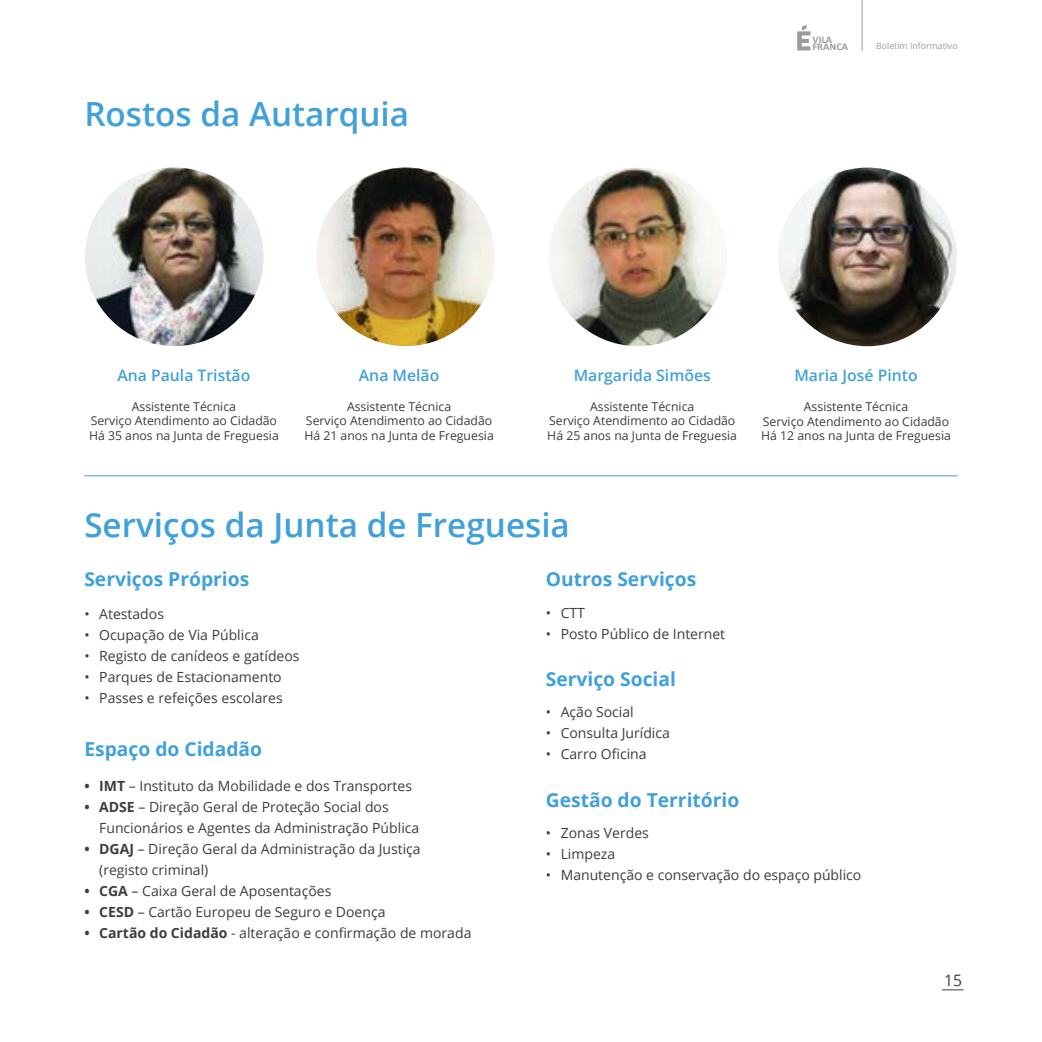
<style>
.page{position:relative;width:1042px;height:1042px;background:#fff}
.page>*{position:absolute;margin:0;border:0;box-sizing:border-box;transform-origin:0 0}
.t1{font:600 33.25px "Open Sans";color:#40a1da}
.t2{font:700 19.25px "Open Sans";color:#40a1da}
.t3{font:600 15.75px "Open Sans";color:#40a1da}
.t4{font:15.75px "Open Sans";color:#3e3c3c}
.t5{font:14px/21px "Open Sans";color:#3e3c3c}
.t6{font:12.25px/14.7px "Open Sans";color:#3e3c3c;text-align:center}
.t7{font:700 10.33px/7.7px "Calibri";color:#9c9b9f}
.t8{font:8.75px "Open Sans";color:#9c9b9f}
.s1{font-weight:700}
</style>
<div class="page">
<hr style="left:861px;top:0;width:1px;height:51px;background:#9c9b9f">
<svg style="left:797px;top:25px;width:13px;height:25px"></svg>
<svg style="left:942px;top:989px;width:21px;height:1px"></svg>
<hr style="left:84px;top:475px;width:873px;height:1px;background:#40a1da">
<img style="left:85px;top:167px;width:179px;height:179px;border-radius:89px">
<img style="left:316px;top:167px;width:179px;height:179px;border-radius:89px">
<img style="left:548px;top:167px;width:179px;height:179px;border-radius:89px">
<img style="left:778px;top:168px;width:178px;height:178px;border-radius:89px">
<h1 class="t1" style="left:84px;top:91px;width:326px">Rostos da Autarquia</h1>
<p class="t7" style="left:812px;top:35px;width:37px">VILA<br>FRANCA</p>
<p class="t8" style="left:876px;top:40px;width:83px">Boletim Informativo</p>
<p class="t3" style="left:117px;top:365px;width:134px">Ana Paula Tristão</p>
<p class="t6" style="left:89px;top:399px;width:191px">Assistente Técnica<br>Serviço Atendimento ao Cidadão<br>Há 35 anos na Junta de Freguesia</p>
<p class="t3" style="left:359px;top:365px;width:82px">Ana Melão</p>
<p class="t6" style="left:304px;top:399px;width:191px">Assistente Técnica<br>Serviço Atendimento ao Cidadão<br>Há 21 anos na Junta de Freguesia</p>
<p class="t3" style="left:574px;top:365px;width:139px">Margarida Simões</p>
<p class="t6" style="left:547px;top:399px;width:191px">Assistente Técnica<br>Serviço Atendimento ao Cidadão<br>Há 25 anos na Junta de Freguesia</p>
<p class="t3" style="left:794px;top:365px;width:125px">Maria José Pinto</p>
<p class="t6" style="left:761px;top:399px;width:191px">Assistente Técnica<br>Serviço Atendimento ao Cidadão<br>Há 12 anos na Junta de Freguesia</p>
<h1 class="t1" style="left:84px;top:502px;width:487px">Serviços da Junta de Freguesia</h1>
<h2 class="t2" style="left:84px;top:565px;width:166px">Serviços Próprios</h2>
<p class="t5" style="left:84px;top:603px;width:81px">• Atestados</p>
<p class="t5" style="left:84px;top:624px;width:176px">• Ocupação de Via Pública</p>
<p class="t5" style="left:84px;top:645px;width:217px">• Registo de canídeos e gatídeos</p>
<p class="t5" style="left:84px;top:666px;width:199px">• Parques de Estacionamento</p>
<p class="t5" style="left:84px;top:687px;width:200px">• Passes e refeições escolares</p>
<h2 class="t2" style="left:84px;top:735px;width:179px">Espaço do Cidadão</h2>
<p class="t5" style="left:84px;top:775px;width:329px"><span class="s1">• IMT</span> – Instituto da Mobilidade e dos Transportes</p>
<p class="t5" style="left:99px;top:796px;width:322px;text-indent:-15px"><span class="s1">• ADSE</span> – Direção Geral de Proteção Social dos<br>Funcionários e Agentes da Administração Pública</p>
<p class="t5" style="left:99px;top:838px;width:323px;text-indent:-15px"><span class="s1">• DGAJ</span> – Direção Geral da Administração da Justiça (registo criminal)</p>
<p class="t5" style="left:84px;top:880px;width:249px"><span class="s1">• CGA</span> – Caixa Geral de Aposentações</p>
<p class="t5" style="left:84px;top:901px;width:303px"><span class="s1">• CESD</span> – Cartão Europeu de Seguro e Doença</p>
<p class="t5" style="left:84px;top:922px;width:389px"><span class="s1">• Cartão do Cidadão</span> - alteração e confirmação de morada</p>
<h2 class="t2" style="left:546px;top:565px;width:152px">Outros Serviços</h2>
<p class="t5" style="left:546px;top:602px;width:41px">• CTT</p>
<p class="t5" style="left:546px;top:623px;width:181px">• Posto Público de Internet</p>
<h2 class="t2" style="left:546px;top:665px;width:132px">Serviço Social</h2>
<p class="t5" style="left:546px;top:701px;width:89px">• Ação Social</p>
<p class="t5" style="left:546px;top:722px;width:126px">• Consulta Jurídica</p>
<p class="t5" style="left:546px;top:743px;width:102px">• Carro Oficina</p>
<h2 class="t2" style="left:546px;top:786px;width:195px">Gestão do Território</h2>
<p class="t5" style="left:546px;top:822px;width:105px">• Zonas Verdes</p>
<p class="t5" style="left:546px;top:843px;width:71px">• Limpeza</p>
<p class="t5" style="left:546px;top:864px;width:317px">• Manutenção e conservação do espaço público</p>
<p class="t4" style="left:944px;top:969px;width:20px">15</p>
</div>
